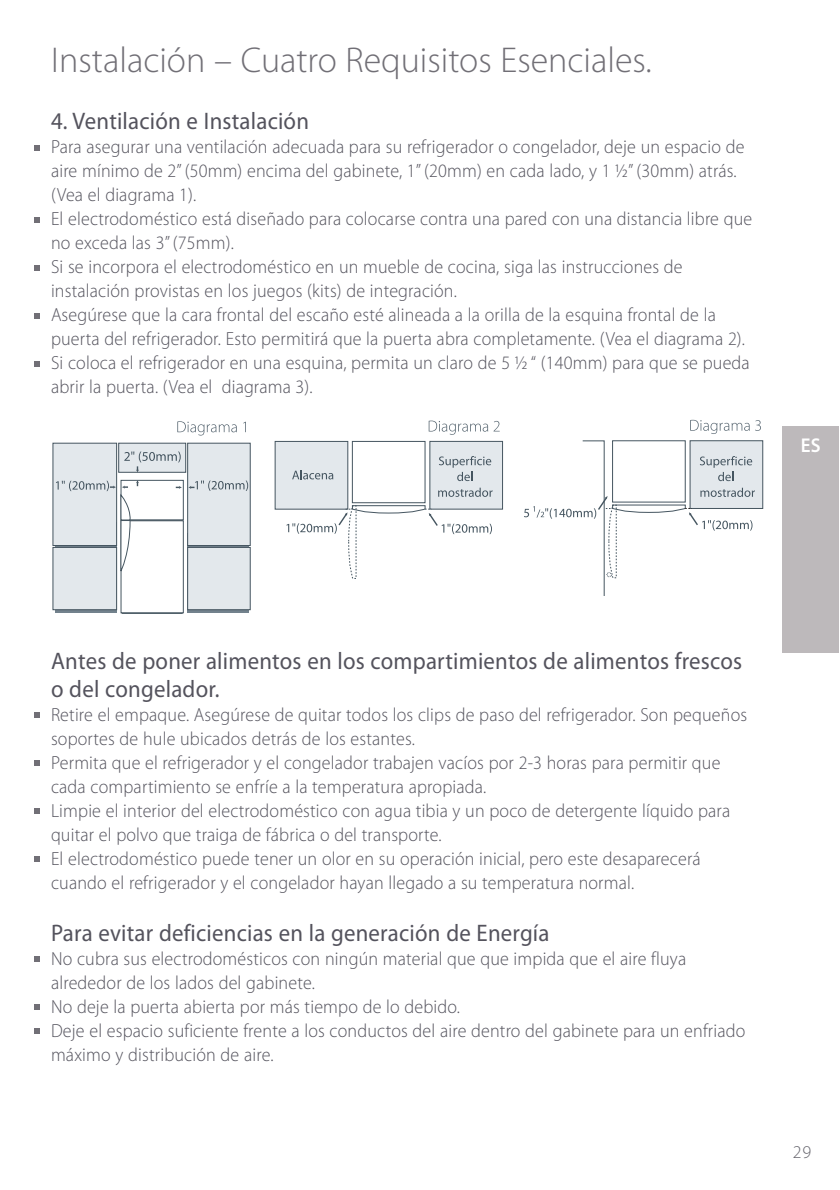
<style>
.page{position:relative;width:840px;height:1190px;background:#fff}
.page>*{position:absolute;margin:0;border:0;box-sizing:border-box;transform-origin:0 0}
.t1{font:300 36px "Myriad Pro";color:#716f76}
.t2{font:24px/28px "Myriad Pro";letter-spacing:.01em;color:#54535d;scale:.95 1}
.t3{font:600 20px "Myriad Pro";color:#fff;scale:.95 1}
.t4{font:300 19px/24px "Myriad Pro";letter-spacing:.01em;color:#54535d;scale:.95 1}
.t5{font:300 18px "Myriad Pro";color:#626169}
</style>
<div class="page">
<div style="left:782px;top:426px;width:57px;height:227px;background:#bdb9bb"></div>
<svg style="left:34px;top:145px;width:6px;height:5px"></svg>
<svg style="left:34px;top:217px;width:6px;height:5px"></svg>
<svg style="left:34px;top:265px;width:6px;height:5px"></svg>
<svg style="left:34px;top:313px;width:6px;height:5px"></svg>
<svg style="left:34px;top:361px;width:6px;height:5px"></svg>
<svg style="left:34px;top:712px;width:6px;height:6px"></svg>
<svg style="left:34px;top:760px;width:6px;height:6px"></svg>
<svg style="left:34px;top:808px;width:6px;height:6px"></svg>
<svg style="left:34px;top:856px;width:6px;height:6px"></svg>
<svg style="left:34px;top:956px;width:6px;height:6px"></svg>
<svg style="left:34px;top:1004px;width:6px;height:6px"></svg>
<svg style="left:34px;top:1028px;width:6px;height:6px"></svg>
<svg style="left:120px;top:572px;width:64px;height:42px"></svg>
<div style="left:55px;top:522px;width:62px;height:91px;background:#73828d"></div>
<div style="left:187px;top:533px;width:62px;height:80px;background:#73828d"></div>
<div style="left:53px;top:547px;width:64px;height:63px;background:#e3e8ec;border:1px solid #455560"></div>
<div style="left:53px;top:443px;width:64px;height:103px;background:#e3e8ec;border:1px solid #455560"></div>
<div style="left:187px;top:547px;width:64px;height:63px;background:#e3e8ec;border:1px solid #455560"></div>
<div style="left:187px;top:443px;width:64px;height:103px;background:#e3e8ec;border:1px solid #455560"></div>
<div style="left:118px;top:443px;width:68px;height:30px;background:#e3e8ec;border:1px solid #455560"></div>
<div style="left:121px;top:480px;width:63px;height:40px;background:#fff;border:1px solid #455560"></div>
<div style="left:121px;top:520px;width:63px;height:93px;background:#fff;border:1px solid #455560"></div>
<svg style="left:176px;top:486px;width:6px;height:3px"></svg>
<svg style="left:177px;top:421px;width:60px;height:15px"></svg>
<svg style="left:243px;top:422px;width:3px;height:10px"></svg>
<svg style="left:56px;top:480px;width:83px;height:92px"></svg>
<svg style="left:124px;top:452px;width:57px;height:20px"></svg>
<svg style="left:188px;top:481px;width:60px;height:10px"></svg>
<div style="left:275px;top:441px;width:73px;height:68px;background:#e3e8ec;border:1px solid #455560"></div>
<div style="left:430px;top:441px;width:73px;height:68px;background:#e3e8ec;border:1px solid #455560"></div>
<svg style="left:429px;top:421px;width:59px;height:14px"></svg>
<svg style="left:494px;top:421px;width:6px;height:10px"></svg>
<svg style="left:286px;top:441px;width:207px;height:138px"></svg>
<div style="left:690px;top:440px;width:73px;height:69px;background:#e3e8ec;border:1px solid #455560"></div>
<svg style="left:690px;top:420px;width:71px;height:14px"></svg>
<svg style="left:524px;top:440px;width:231px;height:155px"></svg>
<h1 class="t1" style="left:51px;top:46px;width:602px">Instalación – Cuatro Requisitos Esenciales.</h1>
<p class="t2" style="left:51px;top:110px;width:273px">4. Ventilación e Instalación</p>
<p class="t4" style="left:51px;top:137px;width:740px">Para asegurar una ventilación adecuada para su refrigerador o congelador, deje un espacio de aire mínimo de 2” (50mm) encima del gabinete, 1” (20mm) en cada lado, y 1 ½” (30mm) atrás. (Vea el diagrama 1).<br>El electrodoméstico está diseñado para colocarse contra una pared con una distancia libre que no exceda las 3” (75mm).<br>Si se incorpora el electrodoméstico en un mueble de cocina, siga las instrucciones de instalación provistas en los juegos (kits) de integración.<br>Asegúrese que la cara frontal del escaño esté alineada a la orilla de la esquina frontal de la puerta del refrigerador. Esto permitirá que la puerta abra completamente. (Vea el diagrama 2).<br>Si coloca el refrigerador en una esquina, permita un claro de 5 ½ “ (140mm) para que se pueda abrir la puerta. (Vea el diagrama 3).</p>
<p class="t3" style="left:801px;top:438px;width:22px">ES</p>
<p class="t2" style="left:51px;top:649px;width:729px">Antes de poner alimentos en los compartimientos de alimentos frescos o del congelador.</p>
<p class="t4" style="left:51px;top:704px;width:734px">Retire el empaque. Asegúrese de quitar todos los clips de paso del refrigerador. Son pequeños soportes de hule ubicados detrás de los estantes.<br>Permita que el refrigerador y el congelador trabajen vacíos por 2-3 horas para permitir que cada compartimiento se enfríe a la temperatura apropiada.<br>Limpie el interior del electrodoméstico con agua tibia y un poco de detergente líquido para quitar el polvo que traiga de fábrica o del transporte.<br>El electrodoméstico puede tener un olor en su operación inicial, pero este desaparecerá cuando el refrigerador y el congelador hayan llegado a su temperatura normal.</p>
<p class="t2" style="left:51px;top:921px;width:526px">Para evitar deficiencias en la generación de Energía</p>
<p class="t4" style="left:51px;top:948px;width:732px">No cubra sus electrodomésticos con ningún material que que impida que el aire fluya alrededor de los lados del gabinete.<br>No deje la puerta abierta por más tiempo de lo debido.<br>Deje el espacio suficiente frente a los conductos del aire dentro del gabinete para un enfriado máximo y distribución de aire.</p>
<p class="t5" style="left:793px;top:1145px;width:20px">29</p>
</div>
